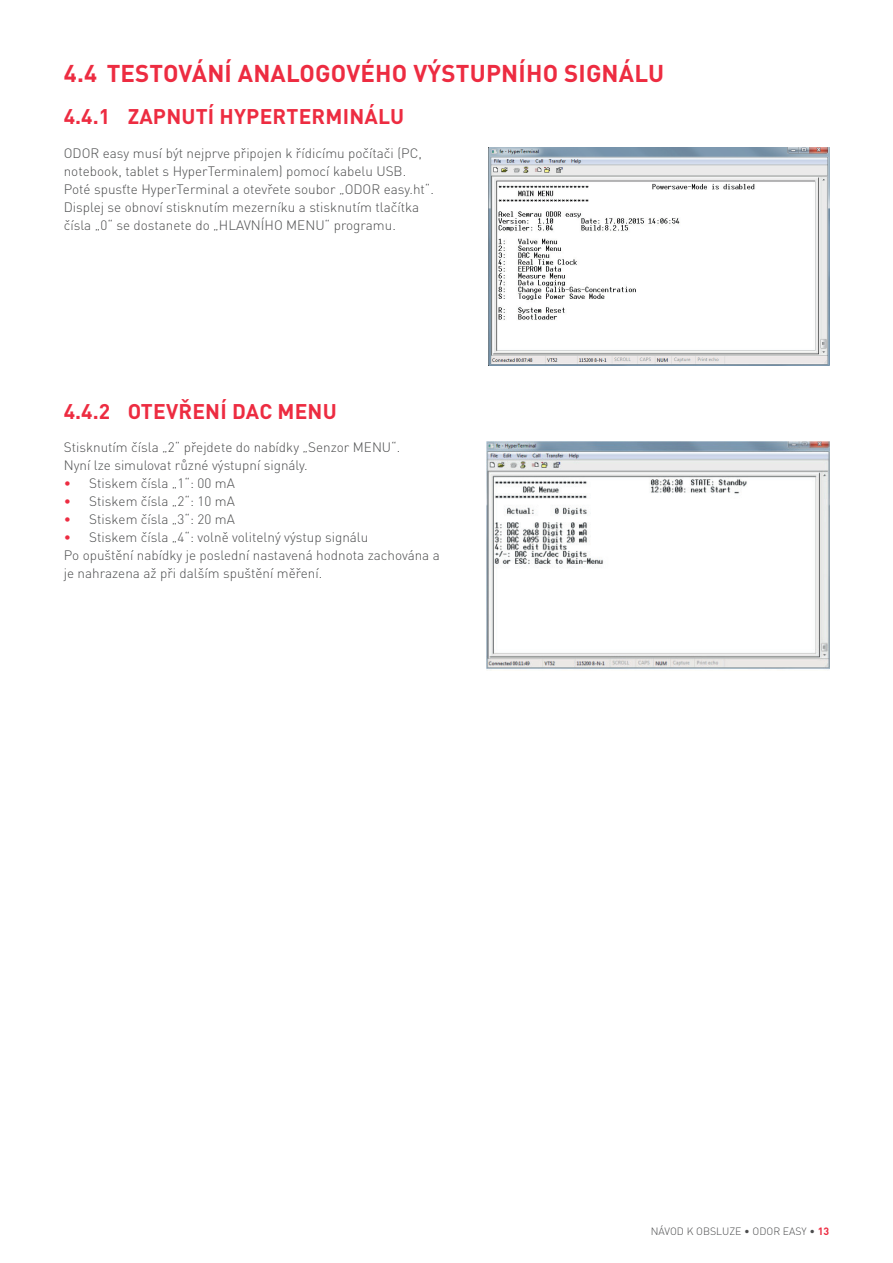
<style>
.page{position:relative;width:893px;height:1263px;background:#fff}
.page>*{position:absolute;margin:0;border:0;box-sizing:border-box;transform-origin:0 0}
.t1{font:700 24px "DIN Pro";letter-spacing:.01em;color:#ed2c41}
.t2{font:700 21px "DIN Pro";letter-spacing:.01em;color:#ed2c41}
.t3{font:300 13.5px/18px "DIN Pro";color:#4b4c4d}
.t4{font:300 10.5px "DIN Pro";color:#4b4c4d}
.s1{color:#ed2c41}
.s2{font-weight:700;color:#ed2c41}
</style>
<div class="page">
<img style="left:489px;top:147px;width:340px;height:218px">
<img style="left:486px;top:441px;width:343px;height:228px">
<h1 class="t1" style="left:64px;top:65px;width:602px">4.4 TESTOVÁNÍ ANALOGOVÉHO VÝSTUPNÍHO SIGNÁLU</h1>
<h2 class="t2" style="left:64px;top:109px;width:342px">4.4.1 ZAPNUTÍ HYPERTERMINÁLU</h2>
<p class="t3" style="left:64px;top:145px;width:372px">ODOR easy musí být nejprve připojen k řídicímu počítači (PC, notebook, tablet s HyperTerminalem) pomocí kabelu USB.<br>Poté spusťte HyperTerminal a otevřete soubor „ODOR easy.ht“.<br>Displej se obnoví stisknutím mezerníku a stisknutím tlačítka čísla „0“ se dostanete do „HLAVNÍHO MENU“ programu.</p>
<h2 class="t2" style="left:64px;top:403px;width:274px">4.4.2 OTEVŘENÍ DAC MENU</h2>
<p class="t3" style="left:64px;top:440px;width:338px">Stisknutím čísla „2“ přejdete do nabídky „Senzor MENU“.<br>Nyní lze simulovat různé výstupní signály.</p>
<p class="t3" style="left:64px;top:476px;width:173px"><span class="s1">•</span> Stiskem čísla „1“: 00 mA</p>
<p class="t3" style="left:64px;top:494px;width:173px"><span class="s1">•</span> Stiskem čísla „2“: 10 mA</p>
<p class="t3" style="left:64px;top:512px;width:173px"><span class="s1">•</span> Stiskem čísla „3“: 20 mA</p>
<p class="t3" style="left:64px;top:530px;width:378px"><span class="s1">•</span> Stiskem čísla „4“: volně volitelný výstup signálu<br>Po opuštění nabídky je poslední nastavená hodnota zachována a je nahrazena až při dalším spuštění měření.</p>
<p class="t4" style="left:651px;top:1228px;width:180px">NÁVOD K OBSLUZE • ODOR EASY • <span class="s2">13</span></p>
</div>
